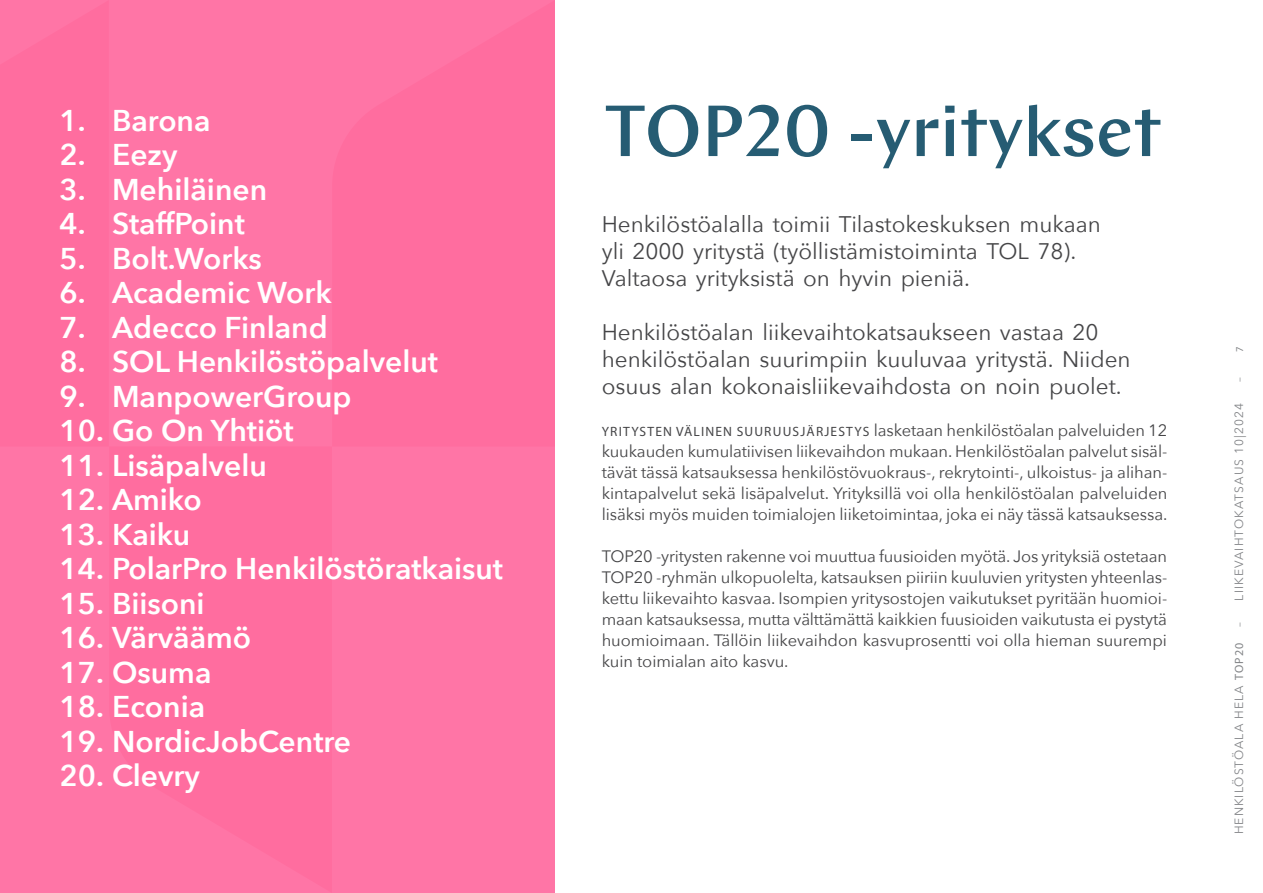
<style>
.page{position:relative;width:1263px;height:893px;background:#fff}
.page>*{position:absolute;margin:0;border:0;box-sizing:border-box;transform-origin:0 0}
.Ajankohtaista___otsikko{font:500 72px "Chap";color:#265c73}
.t1{font:600 30px "Avenir Next";color:#fff}
.TOP20_yritykset___ingressi{font:22.5px/27px "Avenir Next";color:#454547}
.Ajankohtaista___leipis{font:16.5px/21px "Avenir Next";letter-spacing:-.005em;color:#454547;text-align:justify}
.t2{font:12px "Avenir Next";letter-spacing:.09em;color:#828487}
.s1{font-family:"Myriad Pro";font-size:13.5px}
.s2{font-family:"Myriad Pro";font-size:10.5px}
.s3{font-family:"Myriad Pro"}
</style>
<div class="page">
<div style="left:0;top:0;width:555px;height:893px;background:#ff75a6"></div>
<p class="t1" style="left:60px;top:94px;width:153px">1. Barona</p>
<p class="t1" style="left:60px;top:129px;width:119px">2. Eezy</p>
<p class="t1" style="left:60px;top:163px;width:209px">3. Mehiläinen</p>
<p class="t1" style="left:60px;top:198px;width:187px">4. StaffPoint</p>
<p class="t1" style="left:60px;top:232px;width:204px">5. Bolt.Works</p>
<p class="t1" style="left:60px;top:267px;width:274px">6. Academic Work</p>
<p class="t1" style="left:60px;top:301px;width:270px">7. Adecco Finland</p>
<p class="t1" style="left:60px;top:336px;width:380px">8. SOL Henkilöstöpalvelut</p>
<p class="t1" style="left:60px;top:370px;width:293px">9. ManpowerGroup</p>
<p class="t1" style="left:60px;top:405px;width:236px">10. Go On Yhtiöt</p>
<p class="t1" style="left:60px;top:439px;width:209px">11. Lisäpalvelu</p>
<p class="t1" style="left:60px;top:474px;width:144px">12. Amiko</p>
<p class="t1" style="left:60px;top:508px;width:132px">13. Kaiku</p>
<p class="t1" style="left:60px;top:543px;width:445px">14. PolarPro Henkilöstöratkaisut</p>
<p class="t1" style="left:60px;top:577px;width:147px">15. Biisoni</p>
<p class="t1" style="left:60px;top:612px;width:193px">16. Värväämö</p>
<p class="t1" style="left:60px;top:646px;width:153px">17. Osuma</p>
<p class="t1" style="left:60px;top:681px;width:147px">18. Econia</p>
<p class="t1" style="left:60px;top:715px;width:293px">19. NordicJobCentre</p>
<p class="t1" style="left:60px;top:750px;width:142px">20. Clevry</p>
<p class="Ajankohtaista___otsikko" style="left:604px;top:86px;width:559px">TOP20 -yritykset</p>
<p class="TOP20_yritykset___ingressi" style="left:602px;top:210px;width:501px">Henkilöstöalalla toimii Tilastokeskuksen mukaan</p>
<p class="TOP20_yritykset___ingressi" style="left:602px;top:237px;width:476px">yli 2000 yritystä (työllistämistoiminta TOL 78).<br>Valtaosa yrityksistä on hyvin pieniä.</p>
<p class="TOP20_yritykset___ingressi" style="left:602px;top:318px;width:530px">Henkilöstöalan liikevaihtokatsaukseen vastaa 20 henkilöstöalan suurimpiin kuuluvaa yritystä. Niiden osuus alan kokonaisliikevaihdosta on noin puolet.</p>
<p class="Ajankohtaista___leipis" style="left:602px;top:419px;width:567px"><span class="s1">YRITYSTEN VÄLINEN SUURUUSJÄRJESTYS</span> lasketaan henkilöstöalan palveluiden 12 kuukauden kumulatiivisen liikevaihdon mukaan. Henkilöstöalan palvelut sisäl&shy;tävät tässä katsauksessa henkilöstövuokraus-, rekrytointi-, ulkoistus- ja alihan&shy;kintapalvelut sekä lisäpalvelut. Yrityksillä voi olla henkilöstöalan palveluiden lisäksi myös muiden toimialojen liiketoimintaa, joka ei näy tässä katsauksessa.</p>
<p class="Ajankohtaista___leipis" style="left:602px;top:545px;width:567px">TOP20 -yritysten rakenne voi muuttua fuusioiden myötä. Jos yrityksiä ostetaan TOP20 -ryhmän ulkopuolelta, katsauksen piiriin kuuluvien yritysten yhteenlas&shy;kettu liikevaihto kasvaa. Isompien yritysostojen vaikutukset pyritään huomioi&shy;maan katsauksessa, mutta välttämättä kaikkien fuusioiden vaikutusta ei pystytä huomioimaan. Tällöin liikevaihdon kasvuprosentti voi olla hieman suurempi kuin toimialan aito kasvu.</p>
<p class="t2" style="left:1229px;top:381px;width:36px;rotate:-90deg">– <span class="s2">7</span></p>
<p class="t2" style="left:1229px;top:627px;width:225px;rotate:-90deg">– LIIKEVAIHTOKATSAUS 10|2024</p>
<p class="t2" style="left:1229px;top:834px;width:193px;rotate:-90deg">HENKILÖSTÖALA HELA <span class="s3">TOP20</span></p>
</div>
